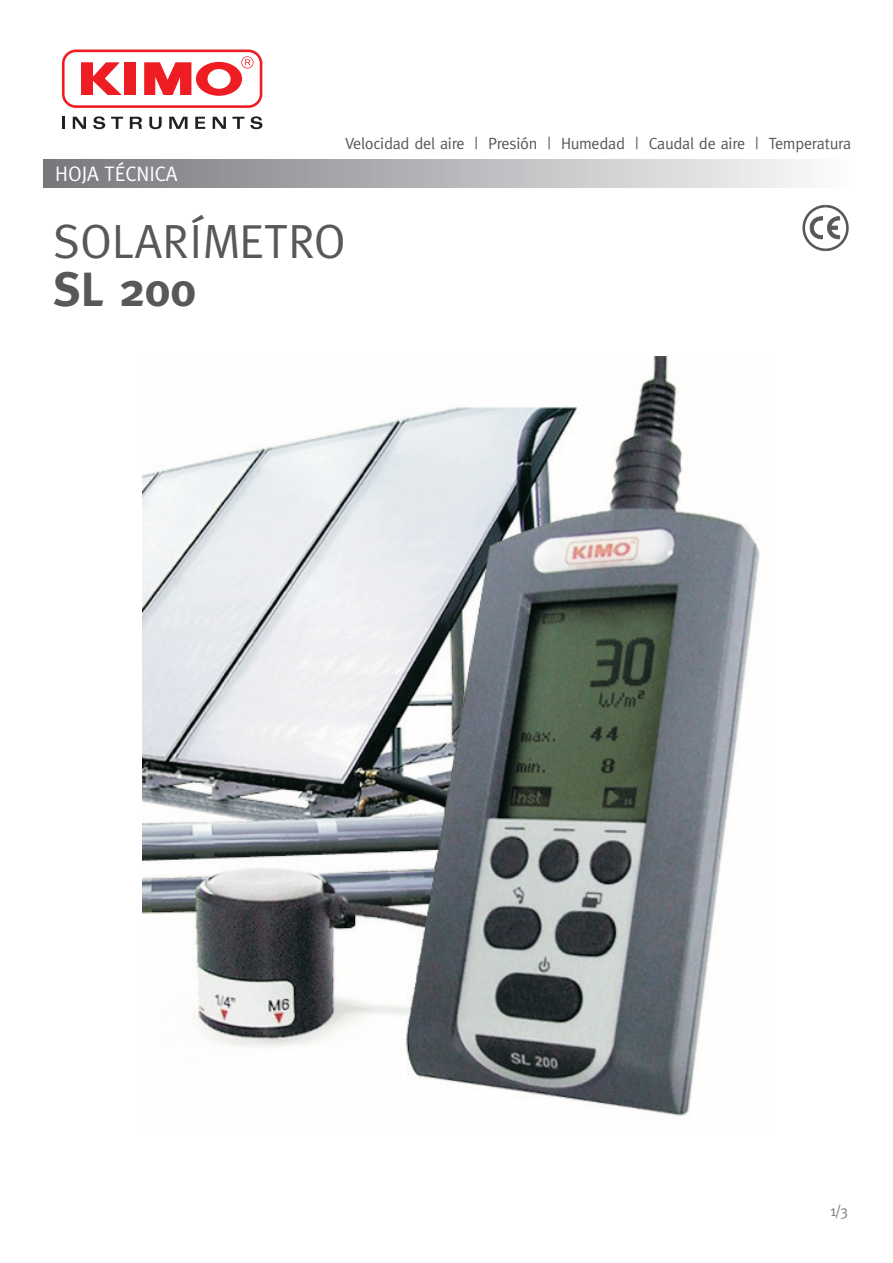
<style>
.page{position:relative;width:893px;height:1263px;background:#fff}
.page>*{position:absolute;margin:0;border:0;box-sizing:border-box;transform-origin:0 0}
.t1{font:48px "Meta Normal";color:#57585a}
.t2{font:700 48px "Meta";color:#57585a}
.t3{font:21px "Meta Normal";color:#fff}
.t4{font:16.2px "Meta Normal";letter-spacing:-.015em;color:#57585a}
.t5{font:15px "Meta Normal";color:#76787b}
</style>
<div class="page">
<div style="left:43px;top:160px;width:808px;height:27px;background:linear-gradient(to right,#74767a,#fafbfc)"></div>
<svg style="left:850px;top:160px;width:1px;height:27px"></svg>
<img style="left:143px;top:356px;width:617px;height:761px">
<svg style="left:802px;top:205px;width:46px;height:46px"></svg>
<svg style="left:62px;top:117px;width:3px;height:12px"></svg>
<svg style="left:73px;top:117px;width:13px;height:12px"></svg>
<svg style="left:93px;top:116px;width:12px;height:13px"></svg>
<svg style="left:111px;top:117px;width:12px;height:12px"></svg>
<svg style="left:130px;top:117px;width:12px;height:12px"></svg>
<svg style="left:149px;top:117px;width:13px;height:12px"></svg>
<svg style="left:169px;top:117px;width:18px;height:12px"></svg>
<svg style="left:195px;top:117px;width:10px;height:12px"></svg>
<svg style="left:213px;top:117px;width:13px;height:12px"></svg>
<svg style="left:232px;top:117px;width:12px;height:12px"></svg>
<svg style="left:250px;top:116px;width:12px;height:13px"></svg>
<svg style="left:62px;top:50px;width:200px;height:58px"></svg>
<p class="t4" style="left:345px;top:138px;width:507px">Velocidad del aire | Presión | Humedad | Caudal de aire | Temperatura</p>
<p class="t3" style="left:55px;top:166px;width:124px">HOJA TÉCNICA</p>
<h1 class="t1" style="left:53px;top:223px;width:294px">SOLARÍMETRO</h1>
<h1 class="t2" style="left:53px;top:268px;width:144px">SL 200</h1>
<p class="t5" style="left:830px;top:1205px;width:20px">1/3</p>
</div>
